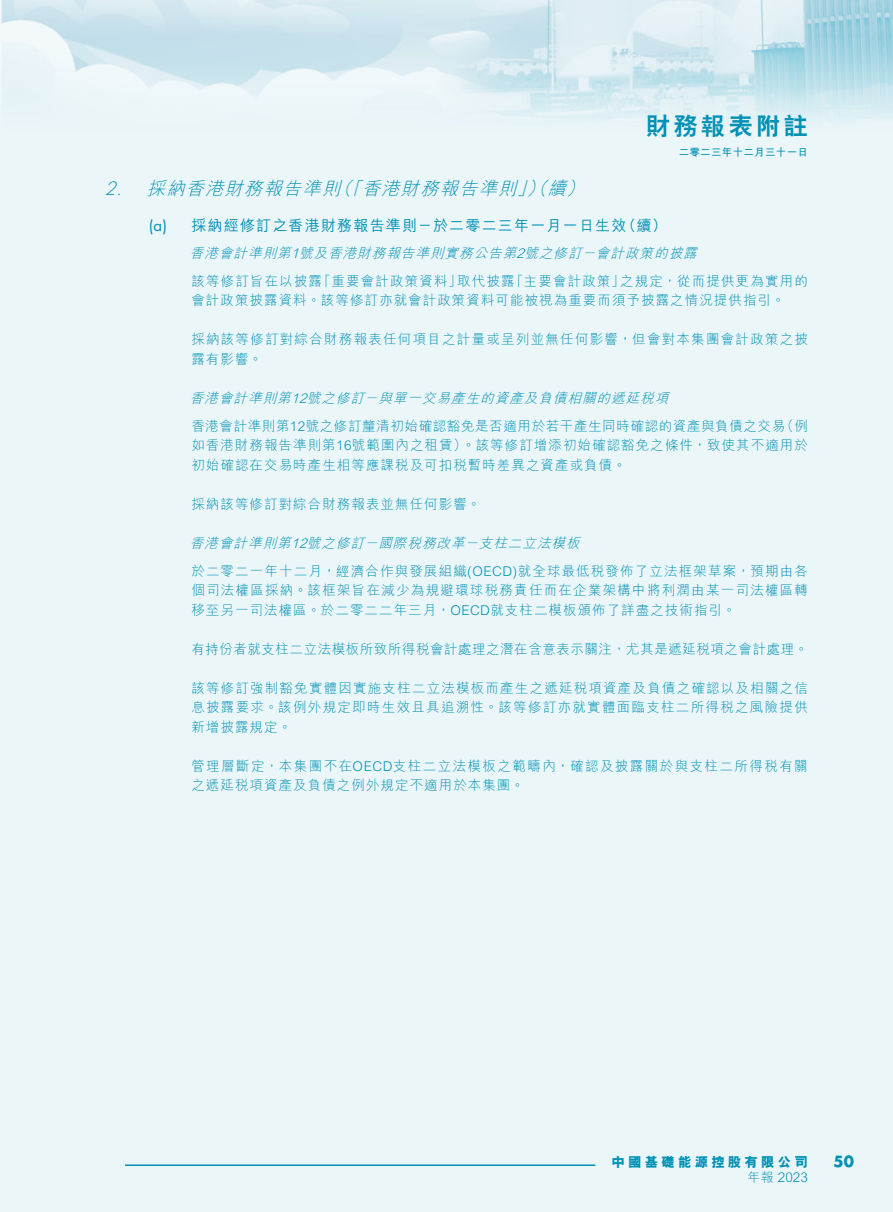
<style>
.page{position:relative;width:893px;height:1212px;background:#ebf6f9}
.page>*{position:absolute;margin:0;border:0;box-sizing:border-box;transform-origin:0 0}
.t1{font:800 24px "C Hei 2 HK";letter-spacing:.15em;color:#0091b5}
.t2{font:italic 300 18px "M Hei HK";color:#0091b5}
.t3{font:italic 300 18px "Futura Std";color:#0091b5}
.t4{font:500 15px "M Hei HK";letter-spacing:.08em;color:#0091b5}
.t5{font:15px "Futura Std";color:#0091b5}
.t6{font:700 15px "Futura Std";color:#0091b5}
.t7{font:300 13.5px/19.5px "M Hei HK";letter-spacing:.08em;color:#0091b5}
.t8{font:italic 300 13.5px "M Hei HK";color:#0091b5}
.t9{font:300 13.5px/19.5px "M Hei HK";letter-spacing:.105em;color:#0091b5}
.t10{font:300 13.5px "M Hei HK";letter-spacing:.04em;color:#0091b5}
.t11{font:800 13.5px "M Hei HK";letter-spacing:.23em;color:#0091b5}
.t12{font:300 13.5px "Arial MT Std";color:#0091b5}
.t13{font:italic 300 13.5px "Arial MT Std";color:#0091b5}
.t14{font:700 10.5px "M Hei HK";letter-spacing:.03em;color:#0091b5}
.s1{font-family:"Arial MT Std"}
.s2{font-style:italic}
.s3{font-family:"M Hei HK";font-size:12.75px}
</style>
<div class="page">
<img style="left:1px;top:0;width:892px;height:119px">
<hr style="left:125px;top:1164px;width:470px;height:2px;background:#0091b5">
<h2 class="t3" style="left:104px;top:177px;width:25px">2.</h2>
<h2 class="t2" style="left:548px;top:175px;width:26px">續</h2>
<h2 class="t2" style="left:334px;top:175px;width:35px">（「</h2>
<h2 class="t2" style="left:517px;top:175px;width:38px">」）（</h2>
<h2 class="t2" style="left:566px;top:175px;width:26px">(</h2>
<h2 class="t2" style="left:147px;top:175px;width:201px">採納香港財務報告準則</h2>
<h2 class="t2" style="left:362px;top:175px;width:162px">香港財務報告準則</h2>
<h1 class="t1" style="left:646px;top:110px;width:163px">財務報表附註</h1>
<p class="t14" style="left:679px;top:145px;width:131px">二零二三年十二月三十一日</p>
<p class="t5" style="left:149px;top:216px;width:20px">a( )</p>
<p class="t4" style="left:191px;top:215px;width:437px">採納經修訂之香港財務報告準則－於二零二三年一月一日生效</p>
<p class="t4" style="left:621px;top:215px;width:47px">（續(</p>
<p class="t8" style="left:190px;top:243px;width:398px">香港會計準則第號及香港財務報告準則實務公告第號之修訂</p>
<p class="t8" style="left:596px;top:243px;width:107px">會計政策的披露</p>
<p class="t13" style="left:291px;top:245px;width:13px">1</p>
<p class="t13" style="left:517px;top:245px;width:13px">2</p>
<p class="t8" style="left:582px;top:243px;width:20px">－</p>
<p class="t7" style="left:318px;top:270px;width:145px">「重要會計政策資料」</p>
<p class="t7" style="left:510px;top:270px;width:116px">「主要會計政策」</p>
<p class="t7" style="left:191px;top:270px;width:595px">該等修訂旨在以披露<br>會計政策披露資料。該等修訂亦就會計政策資料可能被視為重要而須予披露之情況提供指引。</p>
<p class="t7" style="left:191px;top:329px;width:618px">採納該等修訂對綜合財務報表任何項目之計量或呈列並無任何影響，但會對本集團會計政策之披露有影響。</p>
<p class="t8" style="left:378px;top:388px;width:296px">與單一交易產生的資產及負債相關的遞延稅項</p>
<p class="t7" style="left:457px;top:270px;width:59px">取代披露</p>
<p class="t7" style="left:620px;top:270px;width:189px">之規定，從而提供更為實用的</p>
<p class="t8" style="left:190px;top:388px;width:107px">香港會計準則第</p>
<p class="t8" style="left:307px;top:388px;width:63px">號之修訂</p>
<p class="t13" style="left:291px;top:390px;width:21px">12</p>
<p class="t8" style="left:364px;top:388px;width:20px">－</p>
<p class="t7" style="left:781px;top:415px;width:29px">（例</p>
<p class="t7" style="left:191px;top:415px;width:618px">香港會計準則第<span class="s1">12</span>號之修訂釐清初始確認豁免是否適用於若干產生同時確認的資產與負債之交易<br>如香港財務報告準則第<span class="s1">16</span>號範圍內之租賃）。該等修訂增添初始確認豁免之條件，致使其不適用於初始確認在交易時產生相等應課稅及可扣稅暫時差異之資產或負債。</p>
<p class="t7" style="left:191px;top:493px;width:291px">採納該等修訂對綜合財務報表並無任何影響。</p>
<p class="t8" style="left:479px;top:533px;width:107px">支柱二立法模板</p>
<p class="t7" style="left:190px;top:528px;width:619px;line-height:28px"><span class="s2">香港會計準則第<br></span>於二零二一年十二月，經濟合作與發展組織<span class="s1">(OECD)</span>就全球最低稅發佈了立法框架草案，預期由各</p>
<p class="t7" style="left:191px;top:580px;width:618px">個司法權區採納。該框架旨在減少為規避環球稅務責任而在企業架構中將利潤由某一司法權區轉移至另一司法權區。於二零二二年三月，<span class="s1">OECD</span>就支柱二模板頒佈了詳盡之技術指引。</p>
<p class="t10" style="left:191px;top:639px;width:618px">有持份者就支柱二立法模板所致所得稅會計處理之潛在含意表示關注，尤其是遞延稅項之會計處理。</p>
<p class="t7" style="left:191px;top:677px;width:618px;text-align:justify">該等修訂強制豁免實體因實施支柱二立法模板而產生之遞延稅項資產及負債之確認以及相關之信息披露要求。該例外規定即時生效且具追溯性。該等修訂亦就實體面臨支柱二所得稅之風險提供新增披露規定。</p>
<p class="t9" style="left:191px;top:755px;width:618px">管理層斷定，本集團不在<span class="s1">OECD</span>支柱二立法模板之範疇內，確認及披露關於與支柱二所得稅有關之遞延稅項資產及負債之例外規定不適用於本集團。</p>
<p class="t8" style="left:378px;top:533px;width:93px">國際稅務改革</p>
<p class="t8" style="left:307px;top:533px;width:63px">號之修訂</p>
<p class="t13" style="left:291px;top:535px;width:21px">12</p>
<p class="t8" style="left:364px;top:533px;width:20px">－</p>
<p class="t8" style="left:465px;top:533px;width:20px">－</p>
<p class="t11" style="left:612px;top:1152px;width:198px">中國基礎能源控股有限公司</p>
<p class="t12" style="left:747px;top:1170px;width:62px"><span class="s3">年報</span> 2023</p>
<p class="t6" style="left:833px;top:1151px;width:22px">50</p>
</div>
